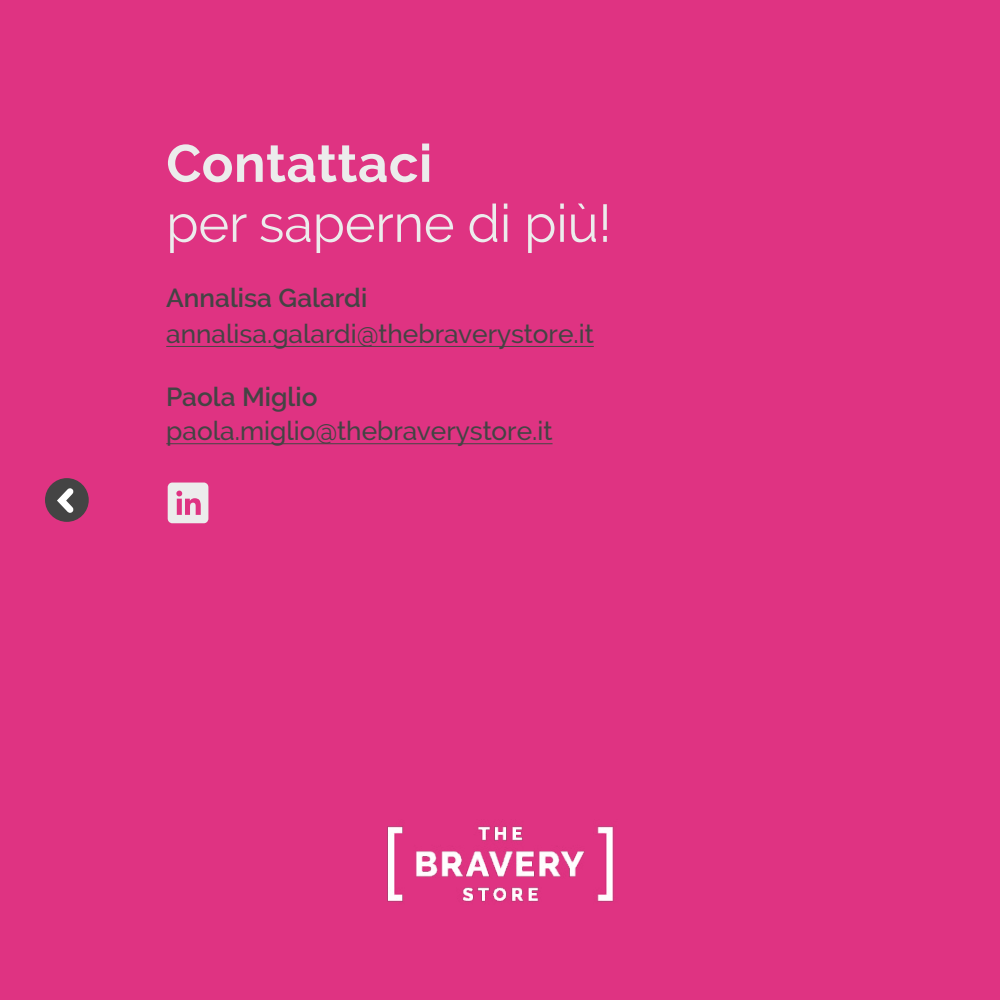
<style>
.page{position:relative;width:1000px;height:1000px;background:#df3382}
.page>*{position:absolute;margin:0;border:0;box-sizing:border-box;transform-origin:0 0}
.t1{font:59.25px "Social Shapes";color:#ececec}
.t2{font:52.5px "Raleway";letter-spacing:-.005em;color:#ececec}
.t3{font:700 52.5px "Raleway";letter-spacing:.01em;color:#ececec}
.t4{font:500 26.25px "Raleway";color:#444}
.t5{font:600 26.25px "Raleway";color:#444}
</style>
<div class="page">
<img style="left:387px;top:826px;width:227px;height:76px">
<hr style="left:166px;top:346px;width:428px;height:1px;background:#444">
<hr style="left:166px;top:443px;width:387px;height:1px;background:#444">
<div style="left:45px;top:478px;width:44px;height:44px;background:#444;border-radius:50%"></div>
<svg style="left:52px;top:482px;width:27px;height:37px"></svg>
<h2 class="t3" style="left:166px;top:133px;width:268px">Contattaci</h2>
<h2 class="t2" style="left:166px;top:193px;width:447px">per saperne di più!</h2>
<p class="t5" style="left:166px;top:283px;width:203px">Annalisa Galardi</p>
<p class="t4" style="left:166px;top:318px;width:429px">annalisa.galardi@thebraverystore.it</p>
<p class="t5" style="left:166px;top:381px;width:153px">Paola Miglio</p>
<p class="t4" style="left:166px;top:416px;width:388px">paola.miglio@thebraverystore.it</p>
<h1 class="t1" style="left:166px;top:468px;width:45px">S</h1>
</div>
